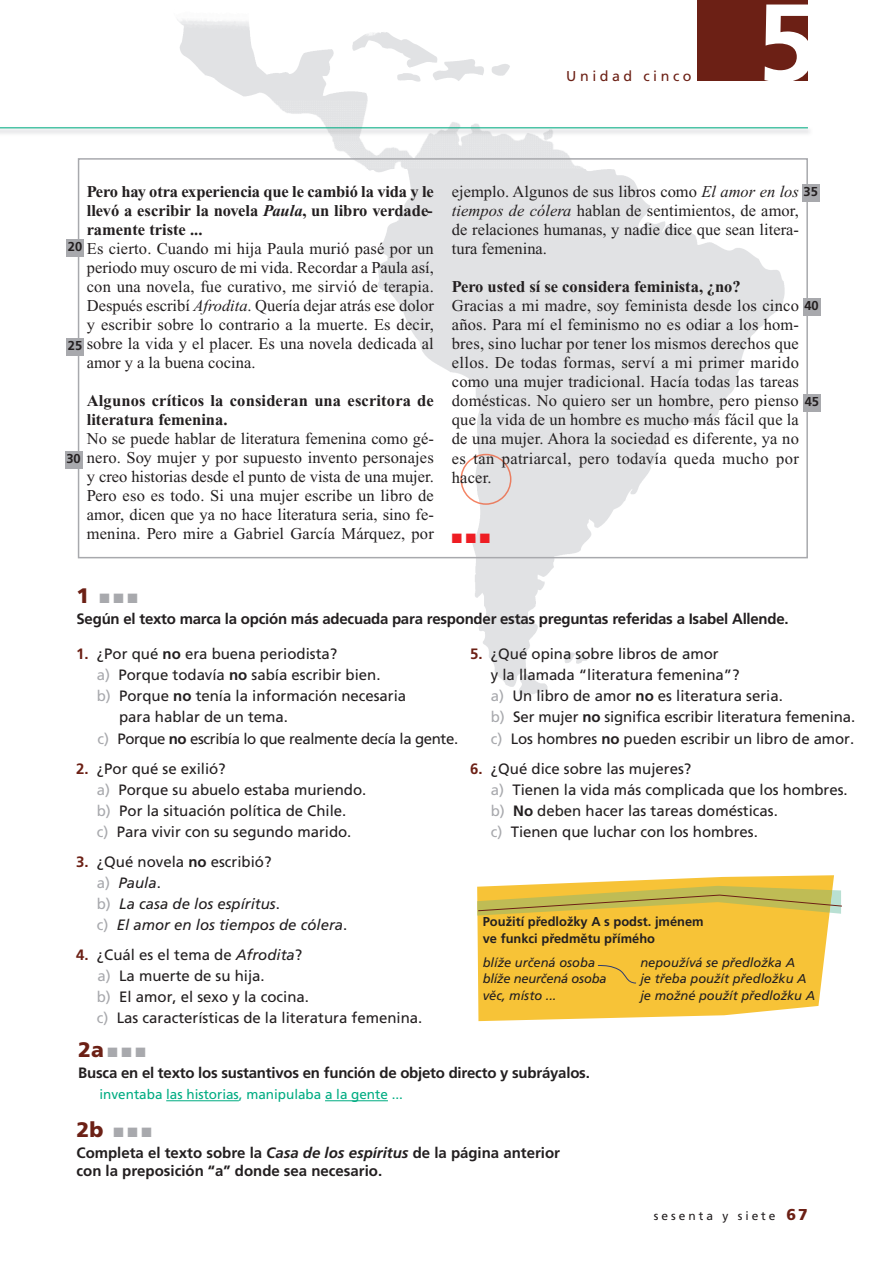
<style>
.page{position:relative;width:893px;height:1263px;background:#fff}
.page>*{position:absolute;margin:0;border:0;box-sizing:border-box;transform-origin:0 0}
.t1{font:700 109.5px "Pfrutiger";color:#fff}
.t2{font:900 21px "Frutiger CE";color:#6c2015}
.t3{font:16.5px/19px "Times New Roman";letter-spacing:.005em;color:#231f20;text-align:justify}
.t4{font:700 16.5px/19px "Times New Roman";color:#231f20;text-align:justify}
.t5{font:15px/21px "Pfrutiger Roman";color:#231f20}
.t6{font:700 15px/18px "Pfrutiger";letter-spacing:-.015em;color:#231f20}
.t7{font:italic 15px/21px "Pfrutiger";color:#231f20}
.t8{font:15px "Pfrutiger Roman";letter-spacing:-.025em;color:#231f20}
.t9{font:14.25px "Pfrutiger Roman";letter-spacing:.25em;color:#6c2015}
.t10{font:13.5px "Frutiger CE";color:#00ac82}
.t11{font:13.5px "Zapf Dingbats";color:#ee1d23}
.t12{font:italic 12.9px "Frutiger CE";color:#231f20}
.t13{font:700 12.9px/16.5px "Frutiger CE";color:#231f20}
.t14{font:12px "Pfrutiger Roman";letter-spacing:.25em;color:#231f20}
.s1{font-style:italic}
.s2{color:#a8a9ad}
.s3{font-family:"Pfrutiger";font-weight:700;color:#6c2015}
.s4{font-family:"Pfrutiger";font-weight:700}
.s5{font-family:"Pfrutiger Roman";font-style:normal;color:#a8a9ad}
.s6{font-family:"Pfrutiger Roman";font-style:normal}
.s7{font-family:"Pfrutiger";font-style:italic}
.s8{font-family:"Pfrutiger";font-weight:900;font-size:15.75px;color:#6c2015}
</style>
<div class="page">
<img style="left:138px;top:19px;width:669px;height:676px">
<div style="left:697px;top:0;width:111px;height:81px;background:#6c2015"></div>
<img style="left:0;top:101px;width:810px;height:67px">
<hr style="left:0;top:127px;width:808px;height:1px;background:#00ac82">
<svg style="left:477px;top:875px;width:357px;height:146px;background:#f7c94e"></svg>
<svg style="left:477px;top:886px;width:365px;height:29px;background:#d3ba4a"></svg>
<img style="left:460px;top:454px;width:51px;height:51px">
<div style="left:78px;top:158px;width:730px;height:400px;border:2px solid #a8a9ad"></div>
<div style="left:65px;top:451px;width:17px;height:17px;background:#a8a9ad"></div>
<hr style="left:166px;top:1100px;width:73px;height:1px;background:#00ac82">
<hr style="left:325px;top:1100px;width:63px;height:1px;background:#00ac82">
<svg style="left:597px;top:965px;width:40px;height:19px"></svg>
<div style="left:803px;top:394px;width:17px;height:17px;background:#a8a9ad"></div>
<div style="left:803px;top:299px;width:17px;height:17px;background:#a8a9ad"></div>
<div style="left:802px;top:184px;width:17px;height:17px;background:#a8a9ad"></div>
<div style="left:67px;top:240px;width:17px;height:17px;background:#a8a9ad"></div>
<div style="left:67px;top:338px;width:17px;height:17px;background:#a8a9ad"></div>
<p class="t9" style="left:566px;top:68px;width:127px">Unidad cinco</p>
<h1 class="t1" style="left:757px;top:-21px;width:62px">5</h1>
<p class="t4" style="left:87px;top:183px;width:349px">Pero hay otra experiencia que le cambió la vida y le llevó a escribir la novela <span class="s1">Paula</span>, un libro verdade&shy;ramente triste ...</p>
<p class="t3" style="left:87px;top:240px;width:349px">Es cierto. Cuando mi hija Paula murió pasé por un periodo muy oscuro de mi vida. Recordar a Paula así, con una novela, fue curativo, me sirvió de terapia.<br>Después escribí <span class="s1">Afrodita</span>. Quería dejar atrás ese dolor y escribir sobre lo contrario a la muerte. Es decir, sobre la vida y el placer. Es una novela dedicada al amor y a la buena cocina.</p>
<p class="t4" style="left:87px;top:393px;width:349px">Algunos críticos la consideran una escritora de literatura femenina.</p>
<p class="t3" style="left:87px;top:431px;width:349px">No se puede hablar de literatura femenina como gé&shy;nero. Soy mujer y por supuesto invento personajes y creo historias desde el punto de vista de una mujer.<br>Pero eso es todo. Si una mujer escribe un libro de amor, dicen que ya no hace literatura seria, sino fe&shy;menina. Pero mire a Gabriel García Márquez, por</p>
<p class="t13" style="left:68px;top:240px;width:16px">20</p>
<p class="t13" style="left:68px;top:338px;width:16px">25</p>
<p class="t13" style="left:66px;top:451px;width:16px">30</p>
<p class="t3" style="left:452px;top:183px;width:349px">ejemplo. Algunos de sus libros como <span class="s1">El amor en los tiempos de cólera</span> hablan de sentimientos, de amor, de relaciones humanas, y nadie dice que sean litera&shy;tura femenina.</p>
<p class="t4" style="left:452px;top:279px;width:290px">Pero usted sí se considera feminista, ¿no?</p>
<p class="t3" style="left:452px;top:298px;width:349px">Gracias a mi madre, soy feminista desde los cinco años. Para mí el feminismo no es odiar a los hom&shy;bres, sino luchar por tener los mismos derechos que ellos. De todas formas, serví a mi primer marido como una mujer tradicional. Hacía todas las tareas domésticas. No quiero ser un hombre, pero pienso que la vida de un hombre es mucho más fácil que la de una mujer. Ahora la sociedad es diferente, ya no es tan patriarcal, pero todavía queda mucho por hacer.</p>
<p class="t13" style="left:804px;top:184px;width:16px">35</p>
<p class="t13" style="left:804px;top:298px;width:16px">40</p>
<p class="t13" style="left:805px;top:394px;width:16px">45</p>
<p class="t11" style="left:452px;top:530px;width:40px">■■■</p>
<p class="t2" style="left:77px;top:587px;width:63px">1 <span class="s2">■■■</span></p>
<p class="t6" style="left:77px;top:610px;width:714px">Según el texto marca la opción más adecuada para responder estas preguntas referidas a Isabel Allende.</p>
<p class="t5" style="left:76px;top:644px;width:263px"><span class="s3">1.</span> ¿Por qué <span class="s4">no</span> era buena periodista?</p>
<p class="t5" style="left:97px;top:665px;width:285px"><span class="s2">a)</span> Porque todavía <span class="s4">no</span> sabía escribir bien.</p>
<p class="t5" style="left:97px;top:686px;width:311px"><span class="s2">b)</span> Porque <span class="s4">no</span> tenía la información necesaria</p>
<p class="t5" style="left:119px;top:707px;width:170px">para hablar de un tema.</p>
<p class="t8" style="left:97px;top:729px;width:362px"><span class="s2">c)</span> Porque <span class="s4">no</span> escribía lo que realmente decía la gente.</p>
<p class="t5" style="left:97px;top:758px;width:271px;text-indent:-21px"><span class="s3">2.</span> ¿Por qué se exilió?<br><span class="s2">a)</span> Porque su abuelo estaba muriendo. <span class="s2">b)</span> Por la situación política de Chile.<br><span class="s2">c)</span> Para vivir con su segundo marido.</p>
<p class="t5" style="left:76px;top:851px;width:197px"><span class="s3">3.</span> ¿Qué novela <span class="s4">no</span> escribió?</p>
<p class="t7" style="left:97px;top:872px;width:252px"><span class="s5">a)</span> Paula<span class="s6">.<br></span><span class="s5">b)</span> La casa de los espíritus<span class="s6">.<br></span><span class="s5">c)</span> El amor en los tiempos de cólera<span class="s6">.</span></p>
<p class="t5" style="left:97px;top:944px;width:327px;text-indent:-21px"><span class="s3">4.</span> ¿Cuál es el tema de <span class="s7">Afrodita</span>?<br><span class="s2">a)</span> La muerte de su hija.<br><span class="s2">b)</span> El amor, el sexo y la cocina.<br><span class="s2">c)</span> Las características de la literatura femenina.</p>
<p class="t5" style="left:491px;top:644px;width:366px;text-indent:-21px"><span class="s3">5.</span> ¿Qué opina sobre libros de amor<br>y la llamada “literatura femenina”?<br><span class="s2">a)</span> Un libro de amor <span class="s4">no</span> es literatura seria.<br><span class="s2">b)</span> Ser mujer <span class="s4">no</span> significa escribir literatura femenina. <span class="s2">c)</span> Los hombres <span class="s4">no</span> pueden escribir un libro de amor.</p>
<p class="t5" style="left:491px;top:758px;width:359px;text-indent:-21px"><span class="s3">6.</span> ¿Qué dice sobre las mujeres?<br><span class="s2">a)</span> Tienen la vida más complicada que los hombres. <span class="s2">b)</span> <span class="s4">No</span> deben hacer las tareas domésticas.<br><span class="s2">c)</span> Tienen que luchar con los hombres.</p>
<p class="t13" style="left:483px;top:914px;width:222px">Použití předložky A s podst. jménem ve funkci předmětu přímého</p>
<p class="t12" style="left:483px;top:957px;width:114px">blíže určená osoba</p>
<p class="t12" style="left:640px;top:957px;width:156px">nepoužívá se předložka A</p>
<p class="t12" style="left:483px;top:973px;width:125px">blíže neurčená osoba</p>
<p class="t12" style="left:640px;top:973px;width:168px">je třeba použít předložku A</p>
<p class="t12" style="left:483px;top:990px;width:75px">věc, místo ...</p>
<p class="t12" style="left:640px;top:990px;width:176px">je možné použít předložku A</p>
<p class="t2" style="left:78px;top:1042px;width:69px">2a<span class="s2">■■■</span></p>
<p class="t6" style="left:78px;top:1064px;width:513px">Busca en el texto los sustantivos en función de objeto directo y subráyalos.</p>
<p class="t10" style="left:100px;top:1089px;width:305px">inventaba las historias, manipulaba a la gente ...</p>
<p class="t2" style="left:77px;top:1121px;width:77px">2b <span class="s2">■■■</span></p>
<p class="t6" style="left:77px;top:1143px;width:485px">Completa el texto sobre la <span class="s1">Casa de los espíritus</span> de la página anterior con la preposición “a” donde sea necesario.</p>
<p class="t14" style="left:654px;top:1209px;width:156px">sesenta y siete <span class="s8">67</span></p>
</div>
